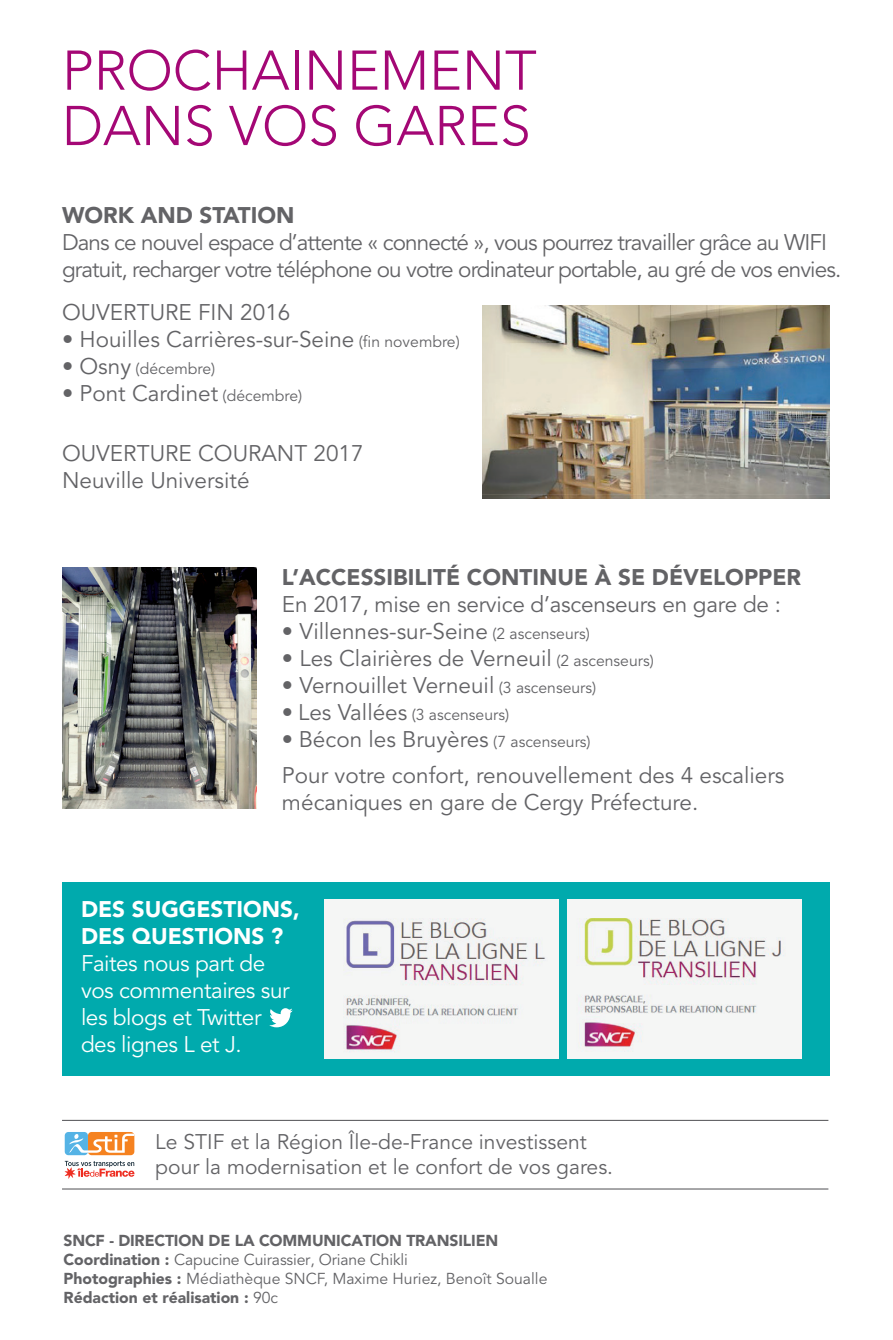
<style>
.page{position:relative;width:893px;height:1340px;background:#fff}
.page>*{position:absolute;margin:0;border:0;box-sizing:border-box;transform-origin:0 0}
.t1{font:300 55.35px "Avenir LT Std";color:#a40775}
.t2{font:22.5px/27px "Avenir LT Std";color:#636366}
.t3{font:22.5px/27px "Avenir LT Std";letter-spacing:-.04em;color:#636366}
.t4{font:22.5px/27px "Avenir LT Std";letter-spacing:-.02em;color:#fff}
.t5{font:900 22.5px "Avenir LT Std";color:#636366}
.t6{font:900 22.5px "Avenir LT Std";color:#fff}
.t7{font:21.15px/25.2px "Avenir LT Std";color:#636366}
.t8{font:15.75px/18.9px "Avenir LT Std";color:#636366}
.t9{font:900 15.75px "Avenir LT Std";letter-spacing:-.01em;color:#636366}
.s1{font-size:15.75px}
.s2{font-size:22.5px}
.s3{font-weight:900}
</style>
<div class="page">
<img style="left:62px;top:568px;width:194px;height:240px">
<hr style="left:62px;top:1119px;width:766px;height:1px;background:#636366">
<hr style="left:62px;top:1188px;width:766px;height:1px;background:#636366">
<img style="left:483px;top:305px;width:346px;height:194px">
<div style="left:62px;top:881px;width:767px;height:194px;background:#00aaad"></div>
<img style="left:567px;top:899px;width:234px;height:159px">
<img style="left:324px;top:899px;width:234px;height:159px">
<svg style="left:269px;top:1008px;width:24px;height:19px"></svg>
<svg style="left:87px;top:1130px;width:48px;height:26px"></svg>
<svg style="left:64px;top:1130px;width:25px;height:26px"></svg>
<div style="left:88px;top:1131px;width:46px;height:24px;background:linear-gradient(to right,#f58220,#f58220);border-radius:4px"></div>
<div style="left:65px;top:1131px;width:23px;height:24px;background:#55b3e5;border-radius:4px"></div>
<svg style="left:69px;top:1133px;width:65px;height:19px"></svg>
<svg style="left:65px;top:1160px;width:70px;height:18px"></svg>
<h1 class="t1" style="left:62px;top:38px;width:37px">PROC</h1>
<h1 class="t1" style="left:212px;top:38px;width:77px">HAINEMENT</h1>
<h1 class="t1" style="left:62px;top:93px;width:38px">DANS</h1>
<h1 class="t1" style="left:229px;top:93px;width:37px">VOS</h1>
<h1 class="t1" style="left:353px;top:93px;width:36px">GARES</h1>
<p class="t5" style="left:62px;top:202px;width:214px">WORK AN D STATION</p>
<p class="t3" style="left:62px;top:230px;width:781px">Dans ce nouvel espace d’attente « connecté », vous pourrez travailler grâce au WIFI gratuit, recharger votre téléphone ou votre ordinateur portable, au gré de vos envies.</p>
<p class="t2" style="left:62px;top:299px;width:230px">Ouvertu re fin 2016</p>
<p class="t2" style="left:62px;top:326px;width:399px">• Houilles Carrières-sur-Seine <span class="s1">(fin novembre)</span></p>
<p class="t8" style="left:62px;top:360px;width:155px"><span class="s2">• Osny</span> (décembre)</p>
<p class="t2" style="left:62px;top:380px;width:242px">• Pont Cardinet <span class="s1">(décembre)</span></p>
<p class="t2" style="left:62px;top:440px;width:153px">Ouvertu re cou</p>
<p class="t2" style="left:62px;top:440px;width:303px;text-indent:186px">rant 2017<br>Neuville Université</p>
<p class="t5" style="left:282px;top:563px;width:33px">L’ACCESS</p>
<p class="t5" style="left:387px;top:563px;width:99px">IBILITÉ CON</p>
<p class="t5" style="left:519px;top:563px;width:37px">TINUE</p>
<p class="t5" style="left:595px;top:563px;width:192px">À SE DÉVELOPPER</p>
<p class="t2" style="left:282px;top:591px;width:501px">En 2017, mise en service d’ascenseurs en gare de :</p>
<p class="t2" style="left:282px;top:618px;width:309px">• Villennes-sur-Seine <span class="s1">(2 ascenseurs)</span></p>
<p class="t2" style="left:282px;top:645px;width:373px">• Les Clairières de Verneuil <span class="s1">(2 ascenseurs)</span></p>
<p class="t2" style="left:282px;top:672px;width:316px">• Vernouillet Verneuil <span class="s1">(3 ascenseurs)</span></p>
<p class="t8" style="left:282px;top:705px;width:229px"><span class="s2">• Les Vallées</span> (3 ascenseurs)</p>
<p class="t2" style="left:282px;top:721px;width:504px;line-height:36px">• Bécon les Bruyères <span class="s1">(7 ascenseurs)<br></span>Pour votre confort, renouvellement des 4 escaliers</p>
<p class="t2" style="left:282px;top:789px;width:418px">mécaniques en gare de Cergy Préfecture.</p>
<p class="t6" style="left:81px;top:895px;width:67px">DES SUGGES</p>
<p class="t6" style="left:224px;top:895px;width:37px">TIONS</p>
<p class="t6" style="left:293px;top:895px;width:8px">,</p>
<p class="t6" style="left:81px;top:922px;width:85px">DES QUES</p>
<p class="t6" style="left:195px;top:922px;width:37px">TIONS</p>
<p class="t6" style="left:271px;top:922px;width:14px">?</p>
<p class="t4" style="left:81px;top:950px;width:210px">Faites nous part de vos commentaires sur les blogs et Twitter des lignes L et J.</p>
<p class="t7" style="left:155px;top:1129px;width:459px">Le Stif et la Région Île-de-France investissent pour la modernisation et le confort de vos gares.</p>
<p class="t9" style="left:63px;top:1231px;width:12px">SNC</p>
<p class="t9" style="left:96px;top:1231px;width:50px">F - DIREC</p>
<p class="t9" style="left:165px;top:1231px;width:108px">TION DE LA COMMUN</p>
<p class="t9" style="left:336px;top:1231px;width:91px">ICATION TRANS</p>
<p class="t9" style="left:458px;top:1231px;width:29px">ILIEN</p>
<p class="t8" style="left:63px;top:1250px;width:485px"><span class="s3">Coordination :</span> Capucine Cuirassier, Oriane Chikli<br><span class="s3">Photographies :</span> Médiathèque SNCF, Maxime Huriez, Benoît Soualle<br><span class="s3">Rédaction et réalisation :</span> 90c</p>
</div>
